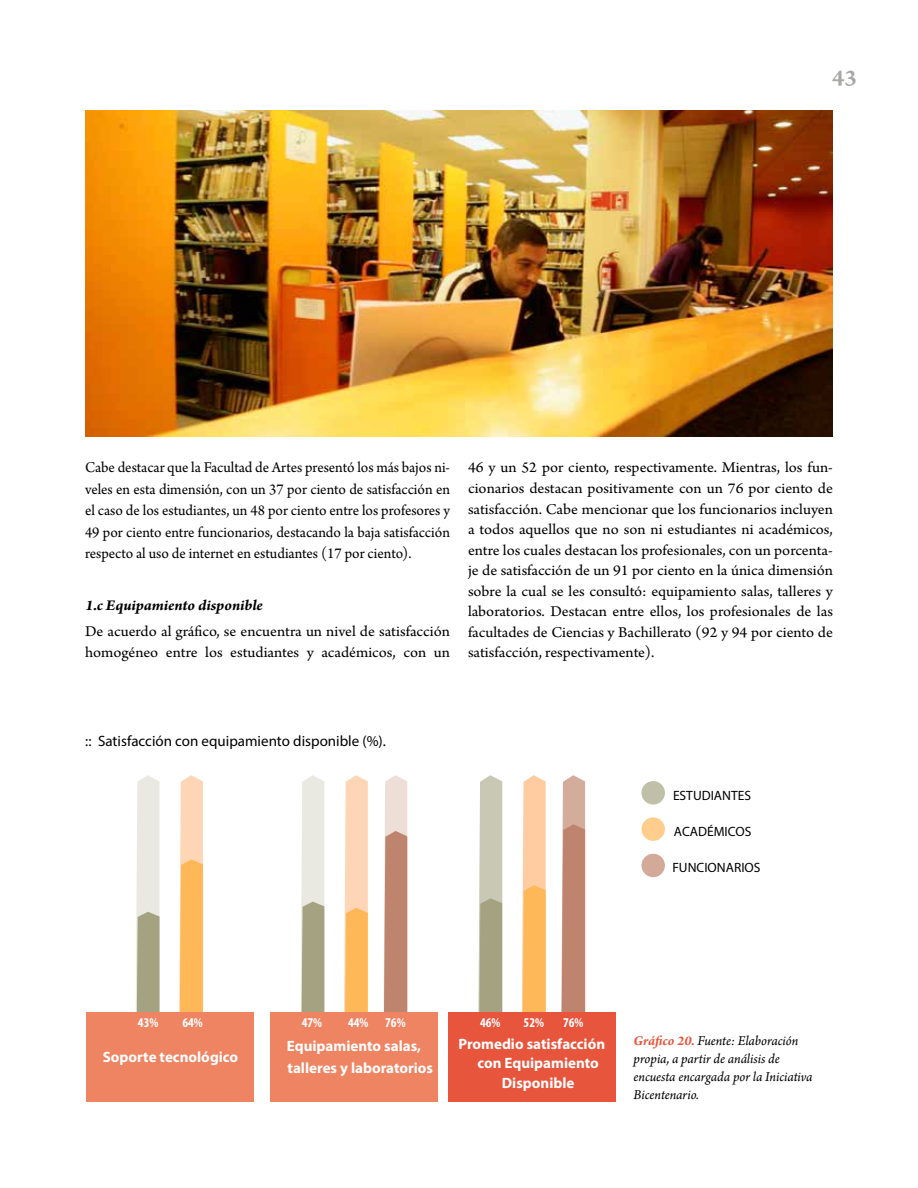
<style>
.page{position:relative;width:918px;height:1188px;background:#fff}
.page>*{position:absolute;margin:0;border:0;box-sizing:border-box;transform-origin:0 0}
.t1{font:24px "Arno Pro Smbd Caption";color:#a9a8a6}
.t2{font:15.75px/20.5px "Arno Pro";color:#000;scale:1.04 1}
.t3{font:15.75px/21.5px "Arno Pro";color:#000;text-align:justify}
.t4{font:italic 700 15.75px "Arno Pro";letter-spacing:-.005em;color:#000;scale:1.04 1}
.t5{font:700 15px/22.5px "Myriad Pro";color:#fff}
.t6{font:15px "Myriad Pro";color:#000}
.t7{font:italic 14.25px/18px "Arno Pro";letter-spacing:-.005em;color:#000}
.t8{font:13.5px "Myriad Pro";color:#000}
.t9{font:700 condensed 13.5px "Myriad Pro";color:#fff}
.s1{font-weight:700;color:#e7553d}
</style>
<div class="page">
<div style="left:86px;top:1012px;width:168px;height:89px;background:#ef8462"></div>
<div style="left:270px;top:1012px;width:168px;height:89px;background:#ef8462"></div>
<div style="left:448px;top:1012px;width:168px;height:89px;background:#e7553d"></div>
<svg style="left:136px;top:775px;width:24px;height:237px;background:#cfcebd"></svg>
<svg style="left:301px;top:775px;width:23px;height:237px;background:#cbcab8"></svg>
<svg style="left:478px;top:775px;width:24px;height:237px;background:#bcbba2"></svg>
<svg style="left:179px;top:775px;width:24px;height:237px;background:#ffc681"></svg>
<svg style="left:344px;top:775px;width:24px;height:237px;background:#ffcc93"></svg>
<svg style="left:522px;top:775px;width:24px;height:237px;background:#ffc482"></svg>
<svg style="left:384px;top:775px;width:23px;height:237px;background:#cc9d8b"></svg>
<svg style="left:561px;top:775px;width:24px;height:237px;background:#c7937f"></svg>
<div style="left:641px;top:781px;width:24px;height:24px;background:#c0bfa7;border-radius:50%"></div>
<div style="left:641px;top:817px;width:24px;height:24px;background:#ffce8d;border-radius:50%"></div>
<div style="left:641px;top:854px;width:24px;height:23px;background:#d3aa9a;border-radius:50%"></div>
<img style="left:85px;top:110px;width:748px;height:327px">
<h1 class="t1" style="left:832px;top:64px;width:26px">43</h1>
<p class="t3" style="left:85px;top:458px;width:367px">Cabe destacar que la Facultad de Artes presentó los más bajos ni&shy;veles en esta dimensión, con un 37 por ciento de satisfacción en el caso de los estudiantes, un 48 por ciento entre los profesores y 49 por ciento entre funcionarios, destacando la baja satisfacción respecto al uso de internet en estudiantes (17 por ciento).</p>
<p class="t4" style="left:85px;top:596px;width:173px">1.c Equipamiento disponible</p>
<p class="t2" style="left:85px;top:621px;width:352px;line-height:21.5px">De acuerdo al gráfico, se encuentra un nivel de satisfacción homogéneo entre los estudiantes y académicos, con un</p>
<p class="t2" style="left:468px;top:458px;width:352px;text-align:justify">46 y un 52 por ciento, respectivamente. Mientras, los fun&shy;cionarios destacan positivamente con un 76 por ciento de satisfacción. Cabe mencionar que los funcionarios incluyen a todos aquellos que no son ni estudiantes ni académicos, entre los cuales destacan los profesionales, con un porcenta&shy;je de satisfacción de un 91 por ciento en la única dimensión sobre la cual se les consultó: equipamiento salas, talleres y laboratorios. Destacan entre ellos, los profesionales de las facultades de Ciencias y Bachillerato (92 y 94 por ciento de satisfacción, respectivamente).</p>
<p class="t6" style="left:85px;top:731px;width:302px">:: Satisfacción con equipamiento disponible (%).</p>
<p class="t8" style="left:673px;top:787px;width:80px">ESTUDIANTES</p>
<p class="t8" style="left:674px;top:823px;width:79px">ACADÉMICOS</p>
<p class="t8" style="left:672px;top:859px;width:90px">FUNCIONARIOS</p>
<p class="t9" style="left:138px;top:1014px;width:22px">43%</p>
<p class="t9" style="left:182px;top:1014px;width:22px">64%</p>
<p class="t9" style="left:302px;top:1014px;width:22px">47%</p>
<p class="t9" style="left:348px;top:1014px;width:59px">44% 76%</p>
<p class="t9" style="left:480px;top:1014px;width:22px">46%</p>
<p class="t9" style="left:524px;top:1014px;width:22px">52%</p>
<p class="t9" style="left:563px;top:1014px;width:22px">76%</p>
<p class="t5" style="left:103px;top:1045px;width:137px">Soporte tecnológico</p>
<p class="t5" style="left:287px;top:1034px;width:148px">Equipamiento salas, talleres y laboratorios</p>
<p class="t5" style="left:458px;top:1032px;width:148px">Promedio satisfacción</p>
<p class="t5" style="left:477px;top:1051px;width:123px">con Equipamiento</p>
<p class="t5" style="left:502px;top:1071px;width:74px">Disponible</p>
<p class="t7" style="left:634px;top:1033px;width:181px"><span class="s1">Gráfico 20.</span> Fuente: Elaboración propia, a partir de análisis de encuesta encargada por la Iniciativa<br>Bicentenario.</p>
</div>
